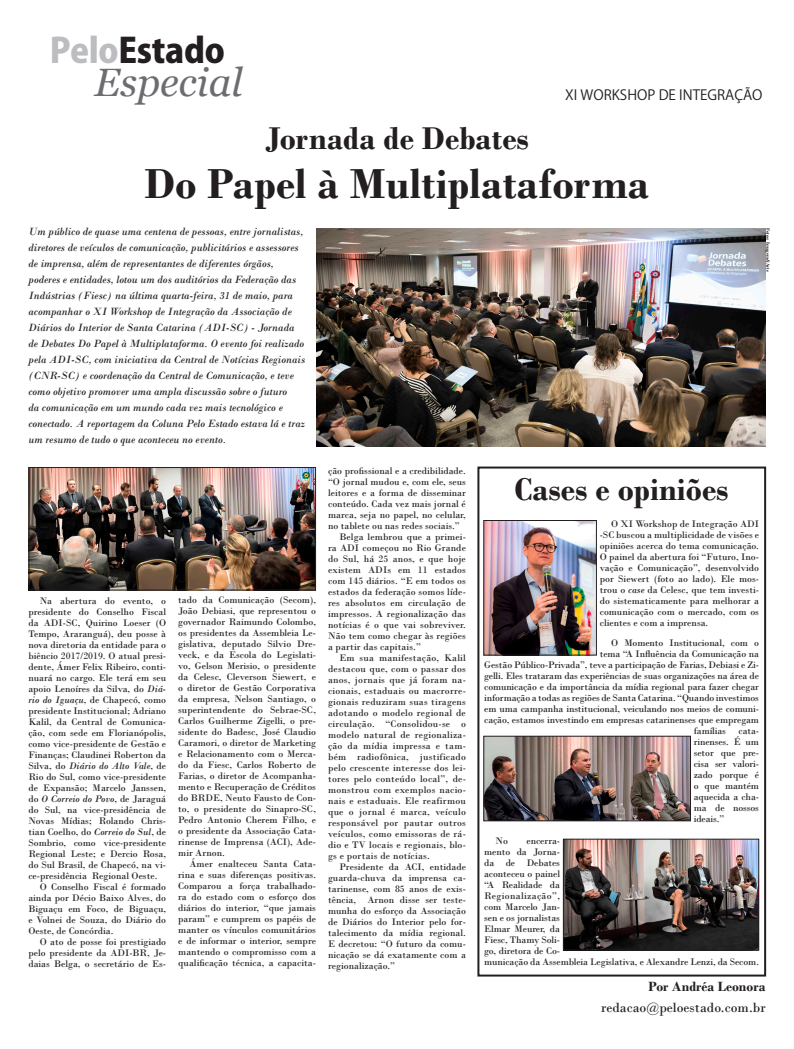
<style>
.page{position:relative;width:794px;height:1049px;background:#fff}
.page>*{position:absolute;margin:0;border:0;box-sizing:border-box;transform-origin:0 0}
._46_Titulo{font:700 44px "Bodoni";color:#231f20}
.t1{font:italic 39.6px "Georgia";color:#6c6d70}
._46_Titulo-2{font:800 34px "Koz Go Pro";letter-spacing:-.01em;color:#231f20}
._46_Titulo-3{font:700 33px "Bodoni";color:#231f20}
.kozuka{font:14px "Bodoni";color:#231f20}
._46_Titulo-4{font:14px "Koz Go Pro";color:#231f20}
.kozuka-2{font:700 14px "Bodoni";color:#231f20}
.t2{font:italic 11px/16px "Bodoni";color:#231f20}
.t3{font:10px/11px "Bodoni";letter-spacing:-.01em;color:#231f20;text-align:justify}
.kozuka-3{font:700 5px "Bodoni";color:#231f20}
.s1{color:#bcbdc0}
.s2{font-style:italic}
</style>
<div class="page">
<img style="left:316px;top:228px;width:449px;height:218px">
<img style="left:30px;top:469px;width:284px;height:119px">
<div style="left:28px;top:467px;width:288px;height:123px;border:1px solid #231f20"></div>
<div style="left:477px;top:466px;width:289px;height:510px;border:2px solid #231f20"></div>
<img style="left:485px;top:522px;width:110px;height:131px">
<div style="left:483px;top:520px;width:114px;height:135px;border:1px solid #231f20"></div>
<img style="left:485px;top:738px;width:204px;height:81px">
<div style="left:483px;top:736px;width:208px;height:85px;border:1px solid #231f20"></div>
<img style="left:565px;top:841px;width:192px;height:107px">
<div style="left:563px;top:839px;width:196px;height:111px;border:1px solid #231f20"></div>
<p class="_46_Titulo-2" style="left:50px;top:28px;width:177px"><span class="s1">Pelo</span>Estado</p>
<p class="t1" style="left:94px;top:58px;width:150px">Especial</p>
<p class="_46_Titulo-4" style="left:565px;top:86px;width:199px">XI WORKSHOP DE INTEGRAÇÃO</p>
<p class="_46_Titulo-3" style="left:265px;top:119px;width:265px">Jornada de Debates</p>
<p class="_46_Titulo" style="left:144px;top:157px;width:506px">Do Papel à Multiplataforma</p>
<p class="t2" style="left:28px;top:224px;width:278px">Um público de quase uma centena de pessoas, entre jornalistas, diretores de veículos de comunicação, publicitários e assessores de imprensa, além de representantes de diferentes órgãos, poderes e entidades, lotou um dos auditórios da Federação das Indústrias (Fiesc) na última quarta-feira, 31 de maio, para acompanhar o XI Workshop de Integração da Associação de Diários do Interior de Santa Catarina (ADI-SC) - Jornada de Debates Do Papel à Multiplataforma. O evento foi realizado pela ADI-SC, com iniciativa da Central de Notícias Regionais (CNR-SC) e coordenação da Central de Comunicação, e teve como objetivo promover uma ampla discussão sobre o futuro<br>da comunicação em um mundo cada vez mais tecnológico e conectado. A reportagem da Coluna Pelo Estado estava lá e traz um resumo de tudo o que aconteceu no evento.</p>
<p class="kozuka-3" style="left:771px;top:228px;width:45px;rotate:90deg">Fotos: Imagem&amp;Arte</p>
<p class="t3" style="left:28px;top:595px;width:139px;text-indent:11px">Na abertura do evento, o presidente do Conselho Fiscal da ADI-SC, Quirino Loeser (O Tempo, Araranguá), deu posse à nova diretoria da entidade para o biêncio 2017/2019. O atual presi&shy;dente, Ámer Felix Ribeiro, conti&shy;nuará no cargo. Ele terá em seu apoio Lenoíres da Silva, do <span class="s2">Diá&shy;rio do Iguaçu</span>, de Chapecó, como presidente Institucional; Adriano Kalil, da Central de Comunica&shy;ção, com sede em Florianópolis, como vice-presidente de Gestão e Finanças; Claudinei Roberton da Silva, do <span class="s2">Diário do Alto Vale</span>, de Rio do Sul, como vice-presidente de Expansão; Marcelo Janssen, do <span class="s2">O Correio do Povo</span>, de Jaraguá do Sul, na vice-presidência de Novas Mídias; Rolando Chris&shy;tian Coelho, do <span class="s2">Correio do Sul</span>, de Sombrio, como vice-presidente Regional Leste; e Dercio Rosa, do Sul Brasil, de Chapecó, na vi&shy;ce-presidência Regional Oeste.</p>
<p class="t3" style="left:28px;top:881px;width:139px;text-indent:11px">O Conselho Fiscal é formado ainda por Décio Baixo Alves, do Biguaçu em Foco, de Biguaçu, e Volnei de Souza, do Diário do Oeste, de Concórdia.</p>
<p class="t3" style="left:28px;top:936px;width:139px;text-indent:11px">O ato de posse foi prestigiado pelo presidente da ADI-BR, Je&shy;daias Belga, o secretário de Es-</p>
<p class="t3" style="left:178px;top:594px;width:139px">tado da Comunicação (Secom), João Debiasi, que representou o governador Raimundo Colombo, os presidentes da Assembleia Le&shy;gislativa, deputado Silvio Dre&shy;veck, e da Escola do Legislati&shy;vo, Gelson Merisio, o presidente da Celesc, Cleverson Siewert, e o diretor de Gestão Corporativa da empresa, Nelson Santiago, o superintendente do Sebrae-SC, Carlos Guilherme Zigelli, o pre&shy;sidente do Badesc, José Claudio Caramori, o diretor de Marketing e Relacionamento com o Merca&shy;do da Fiesc, Carlos Roberto de Farias, o diretor de Acompanha&shy;mento e Recuperação de Créditos do BRDE, Neuto Fausto de Con&shy;to, o presidente do Sinapro-SC, Pedro Antonio Cherem Filho, e o presidente da Associação Cata&shy;rinense de Imprensa (ACI), Ade&shy;mir Arnon.</p>
<p class="t3" style="left:178px;top:858px;width:139px;text-indent:11px">Ámer enalteceu Santa Cata&shy;rina e suas diferenças positivas.<br>Comparou a força trabalhado&shy;ra do estado com o esforço dos diários do interior, “que jamais param” e cumprem os papéis de manter os vínculos comunitários e de informar o interior, sempre mantendo o compromisso com a qualificação técnica, a capacita-</p>
<p class="t3" style="left:328px;top:465px;width:139px">ção profissional e a credibilidade. “O jornal mudou e, com ele, seus leitores e a forma de disseminar conteúdo. Cada vez mais jornal é marca, seja no papel, no celular, no tablete ou nas redes sociais.”</p>
<p class="t3" style="left:328px;top:531px;width:139px;text-indent:11px">Belga lembrou que a primei&shy;ra ADI começou no Rio Grande do Sul, há 25 anos, e que hoje existem ADIs em 11 estados com 145 diários. “E em todos os estados da federação somos líde&shy;res absolutos em circulação de impressos. A regionalização das notícias é o que vai sobreviver.<br>Não tem como chegar às regiões a partir das capitais.”</p>
<p class="t3" style="left:328px;top:652px;width:139px;text-indent:11px">Em sua manifestação, Kalil destacou que, com o passar dos anos, jornais que já foram na&shy;cionais, estaduais ou macrorre&shy;gionais reduziram suas tiragens adotando o modelo regional de circulação. “Consolidou-se o modelo natural de regionaliza&shy;ção da mídia impressa e tam&shy;bém radiofônica, justificado pelo crescente interesse dos lei&shy;tores pelo conteúdo local”, de&shy;monstrou com exemplos nacio&shy;nais e estaduais. Ele reafirmou que o jornal é marca, veículo responsável por pautar outros veículos, como emissoras de rá&shy;dio e TV locais e regionais, blo&shy;gs e portais de notícias.</p>
<p class="t3" style="left:328px;top:861px;width:139px;text-indent:11px">Presidente da ACI, entidade guarda-chuva da imprensa ca&shy;tarinense, com 85 anos de exis&shy;tência, Arnon disse ser teste&shy;munha do esforço da Associação de Diários do Interior pelo for&shy;talecimento da mídia regional.<br>E decretou: “O futuro da comu&shy;nicação se dá exatamente com a regionalização.”</p>
<p class="_46_Titulo-3" style="left:514px;top:470px;width:215px">Cases e opiniões</p>
<p class="t3" style="left:600px;top:518px;width:161px;text-indent:11px">O XI Workshop de Integração ADI -SC buscou a multiplicidade de visões e opiniões acerca do tema comunicação.<br>O painel da abertura foi “Futuro, Ino&shy;vação e Comunicação”, desenvolvido por Siewert (foto ao lado). Ele mos&shy;trou o <span class="s2">case</span> da Celesc, que tem investi&shy;do sistematicamente para melhorar a comunicação com o mercado, com os clientes e com a imprensa.</p>
<p class="t3" style="left:611px;top:637px;width:149px">O Momento Institucional, com o</p>
<p class="t3" style="left:600px;top:648px;width:161px">tema “A Influência da Comunicação na</p>
<p class="t3" style="left:484px;top:659px;width:276px">Gestão Público-Privada”, teve a participação de Farias, Debiasi e Zi-</p>
<p class="t3" style="left:484px;top:670px;width:276px">gelli. Eles trataram das experiências de suas organizações na área de</p>
<p class="t3" style="left:484px;top:681px;width:276px">comunicação e da importância da mídia regional para fazer chegar</p>
<p class="t3" style="left:484px;top:692px;width:276px">informação a todas as regiões de Santa Catarina. “Quando investimos</p>
<p class="t3" style="left:484px;top:703px;width:276px">em uma campanha institucional, veiculando nos meios de comuni-</p>
<p class="t3" style="left:484px;top:714px;width:276px">cação, estamos investindo em empresas catarinenses que empregam</p>
<p class="t3" style="left:694px;top:725px;width:67px">famílias cata-</p>
<p class="t3" style="left:694px;top:736px;width:67px">rinenses. É um</p>
<p class="t3" style="left:694px;top:747px;width:67px">setor que pre-</p>
<p class="t3" style="left:694px;top:758px;width:67px">cisa ser valori-</p>
<p class="t3" style="left:694px;top:769px;width:67px">zado porque é</p>
<p class="t3" style="left:694px;top:780px;width:67px">o que mantém</p>
<p class="t3" style="left:694px;top:791px;width:67px">aquecida a cha-</p>
<p class="t3" style="left:694px;top:802px;width:67px">ma de nossos</p>
<p class="t3" style="left:694px;top:813px;width:32px">ideais.”</p>
<p class="t3" style="left:495px;top:835px;width:14px">No</p>
<p class="t3" style="left:484px;top:835px;width:276px;text-align:left;text-indent:42px">encerra-<br>mento da Jorna-<br>da de Debates<br>aconteceu o painel<br>“A Realidade da<br>Regionalização”,<br>com Marcelo Jan-<br>sen e os jornalistas<br>Elmar Meurer, da<br>Fiesc, Thamy Soli-<br>go, diretora de Co-<br>municação da Assembleia Legislativa, e Alexandre Lenzi, da Secom.</p>
<p class="kozuka-2" style="left:648px;top:978px;width:118px">Por Andréa Leonora</p>
<p class="kozuka" style="left:601px;top:999px;width:166px">redacao@peloestado.com.br</p>
</div>
